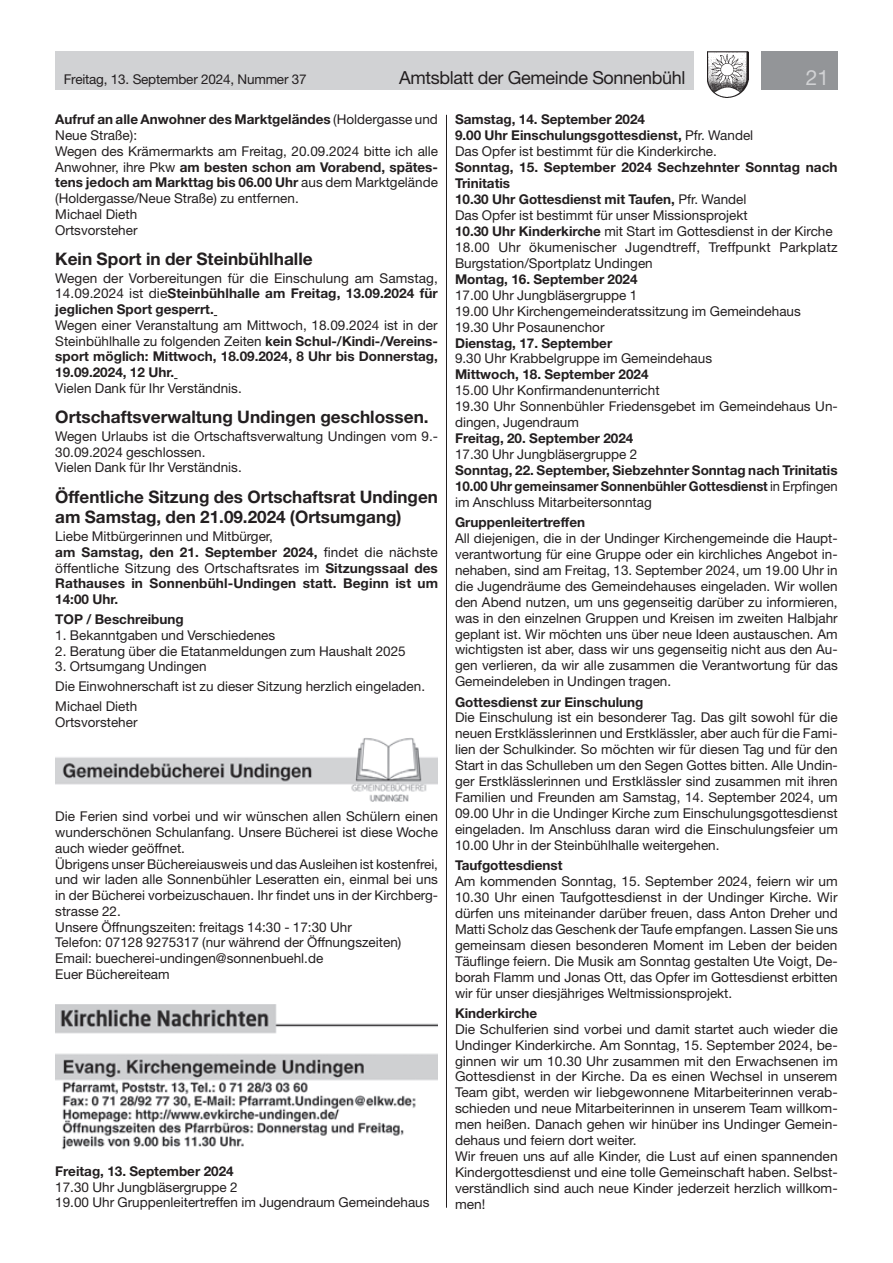
<style>
.page{position:relative;width:893px;height:1263px;background:#fff}
.page>*{position:absolute;margin:0;border:0;box-sizing:border-box;transform-origin:0 0}
.t1{font:21px "Helvetica Neue LT Std";color:#d1d2d4}
.t2{font:18px "Helvetica Neue LT Std";letter-spacing:-.02em;color:#231f20}
.t3{font:700 17.25px/20.5px "Helvetica Neue LT Std";color:#231f20}
.t4{font:13.5px/15.9px "Helvetica Neue LT Std";color:#231f20}
.t5{font:700 13.5px/15.8px "Helvetica Neue LT Std";color:#231f20;text-align:justify}
.s1{font-weight:700}
.s2{font-weight:400}
</style>
<div class="page">
<div style="left:55px;top:51px;width:639px;height:38px;background:#d1d2d4"></div>
<div style="left:761px;top:51px;width:77px;height:38px;background:#939598"></div>
<img style="left:707px;top:51px;width:41px;height:47px">
<img style="left:55px;top:738px;width:383px;height:63px">
<img style="left:55px;top:1004px;width:383px;height:29px">
<img style="left:55px;top:1053px;width:383px;height:97px">
<hr style="left:446px;top:115px;width:1px;height:1093px;background:#231f20">
<p class="t4" style="left:64px;top:71px;width:244px">Freitag, 13. September 2024, Nummer 37</p>
<h2 class="t2" style="left:399px;top:67px;width:288px">Amtsblatt der Gemeinde Sonnenbühl</h2>
<h1 class="t1" style="left:806px;top:65px;width:25px">21</h1>
<p class="t4" style="left:55px;top:112px;width:384px"><span class="s1">Aufruf an alle Anwohner des Marktgeländes</span> (Holdergasse und Neue Straße):<br>Wegen des Krämermarkts am Freitag, 20.09.2024 bitte ich alle Anwohner, ihre Pkw <span class="s1">am besten schon am Vorabend, spätes&shy;tens jedoch am Markttag bis 06.00 Uhr</span> aus dem Marktgelände (Holdergasse/Neue Straße) zu entfernen.<br>Michael Dieth<br>Ortsvorsteher</p>
<p class="t3" style="left:55px;top:248px;width:259px">Kein Sport in der Steinbühlhalle</p>
<p class="t4" style="left:55px;top:270px;width:384px;text-align:justify">Wegen der Vorbereitungen für die Einschulung am Samstag, 14.09.2024 ist die<span class="s1">Steinbühlhalle am Freitag, 13.09.2024 für jeglichen Sport gesperrt.</span></p>
<p class="t5" style="left:55px;top:317px;width:384px"><span class="s2">Wegen einer Veranstaltung am Mittwoch, 18.09.2024 ist in der Steinbühlhalle zu folgenden Zeiten</span> kein Schul-/Kindi-/Vereins&shy;sport möglich: Mittwoch, 18.09.2024, 8 Uhr bis Donnerstag, 19.09.2024, 12 Uhr.</p>
<p class="t4" style="left:55px;top:380px;width:188px">Vielen Dank für Ihr Verständnis.</p>
<p class="t3" style="left:55px;top:406px;width:375px">Ortschaftsverwaltung Undingen geschlossen.</p>
<p class="t4" style="left:55px;top:428px;width:384px">Wegen Urlaubs ist die Ortschaftsverwaltung Undingen vom 9.-<br>30.09.2024 geschlossen.<br>Vielen Dank für Ihr Verständnis.</p>
<p class="t3" style="left:55px;top:486px;width:384px">Öffentliche Sitzung des Ortschaftsrat Undingen am Samstag, den 21.09.2024 (Ortsumgang)</p>
<p class="t5" style="left:55px;top:528px;width:384px;text-align:left"><span class="s2">Liebe Mitbürgerinnen und Mitbürger,<br></span>am Samstag, den 21. September 2024, <span class="s2">findet die nächste öffentliche Sitzung des Ortschaftsrates im</span> Sitzungssaal des Rathauses in Sonnenbühl-Undingen statt. Beginn ist um 14:00 Uhr.</p>
<p class="t5" style="left:55px;top:611px;width:130px">TOP / Beschreibung</p>
<p class="t4" style="left:55px;top:627px;width:221px">1. Bekanntgaben und Verschiedenes</p>
<p class="t4" style="left:55px;top:643px;width:352px">2. Beratung über die Etatanmeldungen zum Haushalt 2025</p>
<p class="t4" style="left:55px;top:656px;width:371px;line-height:20px">3. Ortsumgang Undingen<br>Die Einwohnerschaft ist zu dieser Sitzung herzlich eingeladen.<br>Michael Dieth</p>
<p class="t4" style="left:55px;top:714px;width:84px">Ortsvorsteher</p>
<p class="t5" style="left:455px;top:111px;width:300px;text-align:left">Samstag, 14. September 2024<br>9.00 Uhr Einschulungsgottesdienst, <span class="s2">Pfr. Wandel<br>Das Opfer ist bestimmt für die Kinderkirche.</span></p>
<p class="t4" style="left:455px;top:159px;width:384px"><span class="s1">Sonntag, 15. September 2024 Sechzehnter Sonntag nach Trinitatis<br>10.30 Uhr Gottesdienst mit Taufen,</span> Pfr. Wandel<br>Das Opfer ist bestimmt für unser Missionsprojekt<br><span class="s1">10.30 Uhr Kinderkirche</span> mit Start im Gottesdienst in der Kirche 18.00 Uhr ökumenischer Jugendtreff, Treffpunkt Parkplatz Burgstation/Sportplatz Undingen</p>
<p class="t5" style="left:455px;top:271px;width:184px">Montag, 16. September 2024</p>
<p class="t4" style="left:455px;top:287px;width:347px">17.00 Uhr Jungbläsergruppe 1<br>19.00 Uhr Kirchengemeinderatssitzung im Gemeindehaus<br>19.30 Uhr Posaunenchor</p>
<p class="t5" style="left:455px;top:334px;width:159px">Dienstag, 17. September</p>
<p class="t4" style="left:455px;top:350px;width:259px">9.30 Uhr Krabbelgruppe im Gemeindehaus</p>
<p class="t5" style="left:455px;top:366px;width:195px">Mittwoch, 18. September 2024</p>
<p class="t4" style="left:455px;top:382px;width:384px">15.00 Uhr Konfirmandenunterricht<br>19.30 Uhr Sonnenbühler Friedensgebet im Gemeindehaus Un&shy;dingen, Jugendraum</p>
<p class="t5" style="left:455px;top:430px;width:180px">Freitag, 20. September 2024</p>
<p class="t4" style="left:455px;top:446px;width:184px">17.30 Uhr Jungbläsergruppe 2</p>
<p class="t5" style="left:455px;top:462px;width:384px">Sonntag, 22. September, Siebzehnter Sonntag nach Trinitatis 10.00 Uhr gemeinsamer Sonnenbühler Gottesdienst <span class="s2">in Erpfingen im Anschluss Mitarbeitersonntag</span></p>
<p class="t5" style="left:455px;top:514px;width:132px">Gruppenleitertreffen</p>
<p class="t4" style="left:455px;top:530px;width:384px;text-align:justify">All diejenigen, die in der Undinger Kirchengemeinde die Haupt&shy;verantwortung für eine Gruppe oder ein kirchliches Angebot in&shy;nehaben, sind am Freitag, 13. September 2024, um 19.00 Uhr in die Jugendräume des Gemeindehauses eingeladen. Wir wollen den Abend nutzen, um uns gegenseitig darüber zu informieren, was in den einzelnen Gruppen und Kreisen im zweiten Halbjahr geplant ist. Wir möchten uns über neue Ideen austauschen. Am wichtigsten ist aber, dass wir uns gegenseitig nicht aus den Au&shy;gen verlieren, da wir alle zusammen die Verantwortung für das Gemeindeleben in Undingen tragen.</p>
<p class="t5" style="left:455px;top:693px;width:190px">Gottesdienst zur Einschulung</p>
<p class="t4" style="left:455px;top:709px;width:384px;text-align:justify">Die Einschulung ist ein besonderer Tag. Das gilt sowohl für die neuen Erstklässlerinnen und Erstklässler, aber auch für die Fami&shy;lien der Schulkinder. So möchten wir für diesen Tag und für den Start in das Schulleben um den Segen Gottes bitten. Alle Undin&shy;ger Erstklässlerinnen und Erstklässler sind zusammen mit ihren Familien und Freunden am Samstag, 14. September 2024, um 09.00 Uhr in die Undinger Kirche zum Einschulungsgottesdienst eingeladen. Im Anschluss daran wird die Einschulungsfeier um 10.00 Uhr in der Steinbühlhalle weitergehen.</p>
<p class="t5" style="left:455px;top:857px;width:109px">Taufgottesdienst</p>
<p class="t4" style="left:455px;top:873px;width:384px;text-align:justify">Am kommenden Sonntag, 15. September 2024, feiern wir um 10.30 Uhr einen Taufgottesdienst in der Undinger Kirche. Wir dürfen uns miteinander darüber freuen, dass Anton Dreher und Matti Scholz das Geschenk der Taufe empfangen. Lassen Sie uns gemeinsam diesen besonderen Moment im Leben der beiden Täuflinge feiern. Die Musik am Sonntag gestalten Ute Voigt, De&shy;borah Flamm und Jonas Ott, das Opfer im Gottesdienst erbitten wir für unser diesjähriges Weltmissionsprojekt.</p>
<p class="t5" style="left:455px;top:1005px;width:84px">Kinderkirche</p>
<p class="t4" style="left:455px;top:1021px;width:384px">Die Schulferien sind vorbei und damit startet auch wieder die Undinger Kinderkirche. Am Sonntag, 15. September 2024, be&shy;ginnen wir um 10.30 Uhr zusammen mit den Erwachsenen im Gottesdienst in der Kirche. Da es einen Wechsel in unserem Team gibt, werden wir liebgewonnene Mitarbeiterinnen verab&shy;schieden und neue Mitarbeiterinnen in unserem Team willkom&shy;men heißen. Danach gehen wir hinüber ins Undinger Gemein&shy;dehaus und feiern dort weiter.<br>Wir freuen uns auf alle Kinder, die Lust auf einen spannenden Kindergottesdienst und eine tolle Gemeinschaft haben. Selbst&shy;verständlich sind auch neue Kinder jederzeit herzlich willkom&shy;men!</p>
<p class="t4" style="left:55px;top:808px;width:384px">Die Ferien sind vorbei und wir wünschen allen Schülern einen wunderschönen Schulanfang. Unsere Bücherei ist diese Woche auch wieder geöffnet.<br>Übrigens unser Büchereiausweis und das Ausleihen ist kostenfrei, und wir laden alle Sonnenbühler Leseratten ein, einmal bei uns in der Bücherei vorbeizuschauen. Ihr findet uns in der Kirchberg&shy;strasse 22.<br>Unsere Öffnungszeiten: freitags 14:30 - 17:30 Uhr<br>Telefon: 07128 9275317 (nur während der Öffnungszeiten)<br>Email: buecherei-undingen@sonnenbuehl.de<br>Euer Büchereiteam</p>
<p class="t5" style="left:55px;top:1163px;width:180px">Freitag, 13. September 2024</p>
<p class="t4" style="left:55px;top:1179px;width:376px">17.30 Uhr Jungbläsergruppe 2<br>19.00 Uhr Gruppenleitertreffen im Jugendraum Gemeindehaus</p>
</div>
